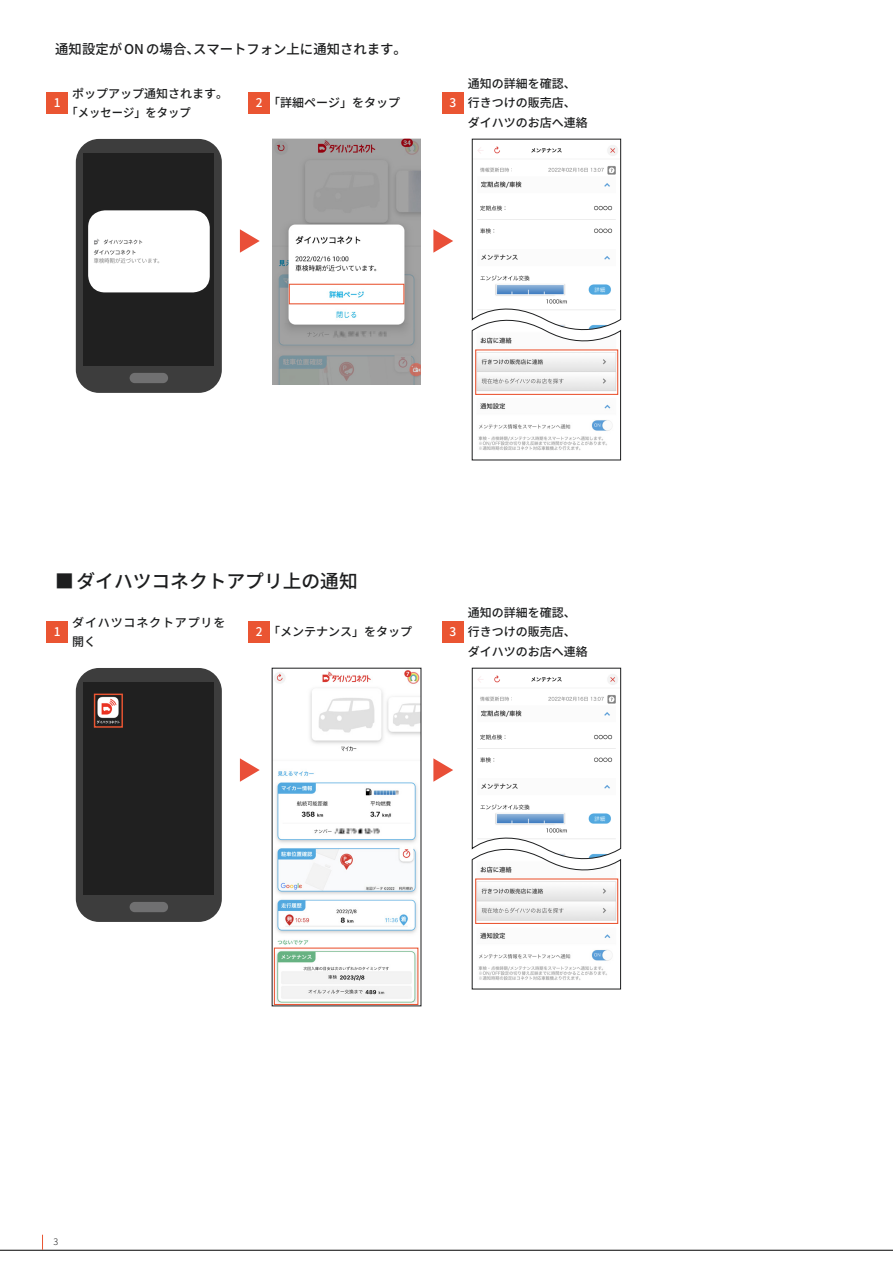
<style>
.page{position:relative;width:893px;height:1263px;background:#fff}
.page>*{position:absolute;margin:0;border:0;box-sizing:border-box;transform-origin:0 0}
.t1{font:500 18.75px "Source Han Sans";color:#1d1e1f}
.t2{font:500 13.5px "Source Han Sans";color:#1d1e1f}
.t3{font:500 12px/19.5px "Source Han Sans";color:#1d1e1f}
.t4{font:500 12px "Source Han Sans";letter-spacing:.07em;color:#1d1e1f}
.t5{font:500 12px "Source Han Sans";color:#1d1e1f;scale:.94 1}
.t6{font:500 12px "Source Han Sans";color:#fff}
.t7{font:300 9px "Source Han Sans";color:#1d1e1f}
</style>
<div class="page">
<hr style="left:0;top:1250px;width:893px;height:1px;background:#000">
<svg style="left:42px;top:1235px;width:1px;height:15px"></svg>
<div style="left:47px;top:92px;width:21px;height:21px;background:#ea5532"></div>
<div style="left:249px;top:92px;width:21px;height:21px;background:#ea5532"></div>
<div style="left:442px;top:92px;width:21px;height:21px;background:#ea5532"></div>
<div style="left:76px;top:139px;width:146px;height:254px;background:#3d3d3d;border-radius:23px"></div>
<div style="left:130px;top:373px;width:38px;height:10px;background:#707071;border-radius:5px"></div>
<div style="left:84px;top:154px;width:130px;height:212px;background:#202020"></div>
<div style="left:88px;top:210px;width:122px;height:82px;background:#fff;border-radius:17px"></div>
<img style="left:93px;top:238px;width:67px;height:26px">
<svg style="left:240px;top:229px;width:20px;height:24px"></svg>
<img style="left:272px;top:139px;width:149px;height:245px">
<div style="left:289px;top:284px;width:115px;height:20px;border:1px solid #ea5532"></div>
<svg style="left:433px;top:229px;width:20px;height:24px"></svg>
<svg style="left:472px;top:139px;width:149px;height:321px"></svg>
<div style="left:475px;top:349px;width:143px;height:46px;border:1px solid #ea5532"></div>
<div style="left:47px;top:621px;width:21px;height:21px;background:#ea5532"></div>
<div style="left:249px;top:621px;width:21px;height:21px;background:#ea5532"></div>
<div style="left:442px;top:621px;width:21px;height:21px;background:#ea5532"></div>
<div style="left:76px;top:668px;width:146px;height:254px;background:#3d3d3d;border-radius:23px"></div>
<div style="left:130px;top:902px;width:38px;height:10px;background:#707071;border-radius:5px"></div>
<div style="left:84px;top:683px;width:130px;height:212px;background:#202020"></div>
<div style="left:94px;top:694px;width:29px;height:34px;border:1px solid #ea5532"></div>
<svg style="left:240px;top:758px;width:20px;height:24px"></svg>
<img style="left:274px;top:670px;width:145px;height:334px">
<div style="left:274px;top:947px;width:144px;height:58px;border:1px solid #ea5532"></div>
<svg style="left:433px;top:758px;width:20px;height:24px"></svg>
<svg style="left:472px;top:668px;width:149px;height:321px"></svg>
<div style="left:475px;top:878px;width:143px;height:46px;border:1px solid #ea5532"></div>
<p class="t2" style="left:55px;top:42px;width:146px">通知設定が ON の場合、</p>
<p class="t3" style="left:72px;top:84px;width:157px">ポップアップ通知されます。</p>
<p class="t6" style="left:54px;top:96px;width:8px">1</p>
<p class="t6" style="left:449px;top:96px;width:8px">3</p>
<p class="t2" style="left:193px;top:42px;width:215px">スマートフォン上に通知されます。</p>
<p class="t3" style="left:268px;top:93px;width:133px">「詳細ページ」をタップ</p>
<p class="t6" style="left:256px;top:96px;width:8px">2</p>
<p class="t5" style="left:67px;top:106px;width:134px">「メッセージ」をタップ</p>
<p class="t3" style="left:468px;top:74px;width:121px">通知の詳細を確認、行きつけの販売店、ダイハツのお店へ連絡</p>
<h1 class="t1" style="left:55px;top:570px;width:304px">■ダイハツコネクトアプリ上の通知</h1>
<p class="t4" style="left:72px;top:615px;width:155px">ダイハツコネクトアプリを</p>
<p class="t6" style="left:54px;top:625px;width:8px">1</p>
<p class="t6" style="left:449px;top:625px;width:8px">3</p>
<p class="t3" style="left:268px;top:622px;width:145px">「メンテナンス」をタップ</p>
<p class="t6" style="left:256px;top:625px;width:8px">2</p>
<p class="t3" style="left:72px;top:632px;width:25px">開く</p>
<p class="t3" style="left:468px;top:603px;width:121px">通知の詳細を確認、行きつけの販売店、ダイハツのお店へ連絡</p>
<p class="t7" style="left:54px;top:1236px;width:6px">3</p>
</div>
